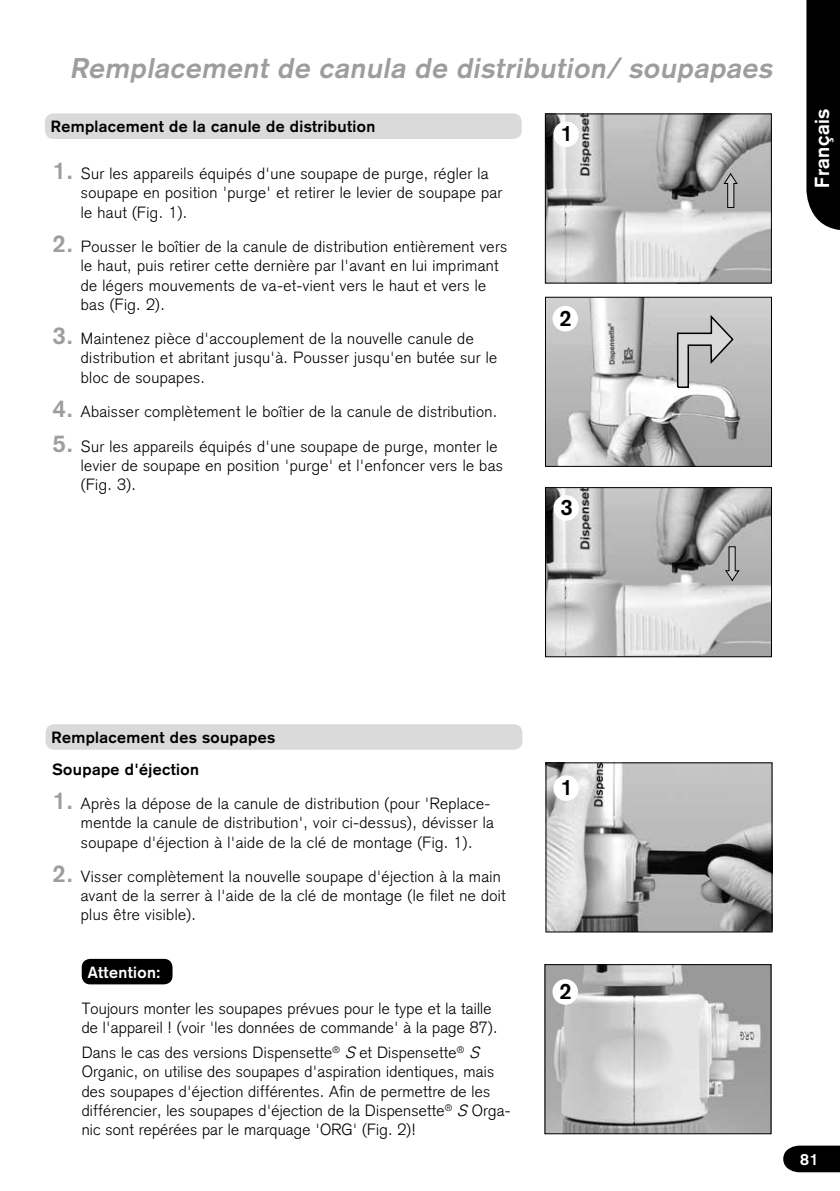
<style>
.page{position:relative;width:840px;height:1191px;background:#fff}
.page>*{position:absolute;margin:0;border:0;box-sizing:border-box;transform-origin:0 0}
.t1{font:italic 700 28px "Akzidenz Grotesk";color:#9d9d9c}
.t2{font:700 22px "Akzidenz Grotesk";color:#000}
.t3{font:700 20px "Akzidenz Grotesk";letter-spacing:.025em;color:#fff}
.t4{font:300 16px/19.2px "Akzidenz Grotesk";letter-spacing:.025em;color:#000}
.t5{font:700 16px/31.6px "Akzidenz Grotesk";letter-spacing:.025em;color:#000}
.t6{font:700 16px "Akzidenz Grotesk";letter-spacing:.025em;color:#fff}
.s1{font-weight:700;font-size:24px;color:#9d9d9c}
.s2{font-style:italic}
</style>
<div class="page">
<img style="left:546px;top:299px;width:223px;height:166px">
<div style="left:544px;top:297px;width:227px;height:170px;border:1px solid #000"></div>
<svg style="left:675px;top:313px;width:59px;height:76px;background:#b8b8b8"></svg>
<img style="left:546px;top:966px;width:223px;height:166px">
<div style="left:544px;top:964px;width:227px;height:170px;border:1px solid #000"></div>
<img style="left:547px;top:764px;width:223px;height:166px">
<div style="left:545px;top:762px;width:227px;height:170px;border:1px solid #000"></div>
<img style="left:546px;top:489px;width:223px;height:166px">
<div style="left:544px;top:487px;width:227px;height:170px;border:1px solid #000"></div>
<div style="left:553px;top:495px;width:25px;height:26px;background:#fff;border-radius:50%"></div>
<div style="left:552px;top:306px;width:25px;height:25px;background:#fff;border-radius:50%"></div>
<img style="left:546px;top:115px;width:223px;height:166px">
<div style="left:544px;top:113px;width:227px;height:170px;border:1px solid #000"></div>
<div style="left:553px;top:121px;width:25px;height:26px;background:#fff;border-radius:50%"></div>
<svg style="left:723px;top:546px;width:17px;height:36px"></svg>
<svg style="left:722px;top:172px;width:16px;height:36px"></svg>
<div style="left:552px;top:979px;width:25px;height:25px;background:#fff;border-radius:50%"></div>
<div style="left:553px;top:775px;width:25px;height:26px;background:#fff;border-radius:50%"></div>
<svg style="left:806px;top:0;width:33px;height:230px;background:#0d0d0d"></svg>
<svg style="left:783px;top:1145px;width:56px;height:27px;background:#151515"></svg>
<div style="left:82px;top:959px;width:90px;height:25px;background:#000;border-radius:9px"></div>
<div style="left:45px;top:113px;width:476px;height:26px;background:#dadada;border-radius:9px"></div>
<div style="left:46px;top:724px;width:476px;height:25px;background:#dadada;border-radius:9px"></div>
<h1 class="t1" style="left:70px;top:52px;width:709px">Remplacement de canula de distribution/ soupapaes</h1>
<p class="t5" style="left:51px;top:111px;width:326px">Remplacement de la canule de distribution</p>
<p class="t4" style="left:81px;top:164px;width:423px;text-indent:-28px"><span class="s1">1.</span> Sur les appareils équipés d'une soupape de purge, régler la soupape en position 'purge' et retirer le levier de soupape par le haut (Fig. 1).</p>
<p class="t4" style="left:81px;top:237px;width:427px;text-indent:-28px"><span class="s1">2.</span> Pousser le boîtier de la canule de distribution entièrement vers le haut, puis retirer cette dernière par l'avant en lui imprimant de légers mouvements de va-et-vient vers le haut et vers le bas (Fig. 2).</p>
<p class="t4" style="left:81px;top:329px;width:417px;text-indent:-28px"><span class="s1">3.</span> Maintenez pièce d'accouplement de la nouvelle canule de distribution et abritant jusqu'à. Pousser jusqu'en butée sur le bloc de soupapes.</p>
<p class="t4" style="left:52px;top:402px;width:446px"><span class="s1">4.</span> Abaisser complètement le boîtier de la canule de distribution.</p>
<p class="t4" style="left:81px;top:436px;width:423px;text-indent:-28px"><span class="s1">5.</span> Sur les appareils équipés d'une soupape de purge, monter le levier de soupape en position 'purge' et l'enfoncer vers le bas (Fig. 3).</p>
<h2 class="t2" style="left:560px;top:121px;width:14px">1</h2>
<h2 class="t2" style="left:559px;top:305px;width:14px">2</h2>
<h2 class="t2" style="left:560px;top:494px;width:14px">3</h2>
<p class="t3" style="left:809px;top:188px;width:81px;rotate:-90deg">Français</p>
<p class="t5" style="left:52px;top:721px;width:225px">Remplacement des soupapes<br>Soupape d'éjection</p>
<p class="t4" style="left:81px;top:794px;width:414px;text-indent:-28px"><span class="s1">1.</span> Après la dépose de la canule de distribution (pour 'Replace&shy;mentde la canule de distribution', voir ci-dessus), dévisser la soupape d'éjection à l'aide de la clé de montage (Fig. 1).</p>
<p class="t4" style="left:81px;top:867px;width:426px;text-indent:-28px"><span class="s1">2.</span> Visser complètement la nouvelle soupape d'éjection à la main avant de la serrer à l'aide de la clé de montage (le filet ne doit plus être visible).</p>
<p class="t6" style="left:88px;top:962px;width:74px">Attention:</p>
<p class="t4" style="left:82px;top:999px;width:417px">Toujours monter les soupapes prévues pour le type et la taille de l'appareil ! (voir 'les données de commande' à la page 87).</p>
<p class="t4" style="left:82px;top:1043px;width:430px">Dans le cas des versions Dispensette<sup>®</sup> <span class="s2">S</span> et Dispensette<sup>®</sup> <span class="s2">S </span>Organic, on utilise des soupapes d'aspiration identiques, mais des soupapes d'éjection différentes. Afin de permettre de les différencier, les soupapes d'éjection de la Dispensette<sup>®</sup> <span class="s2">S</span> Orga&shy;nic sont repérées par le marquage 'ORG' (Fig. 2)!</p>
<h2 class="t2" style="left:560px;top:774px;width:14px">1</h2>
<h2 class="t2" style="left:559px;top:978px;width:14px">2</h2>
<p class="t6" style="left:799px;top:1150px;width:20px">81</p>
</div>
